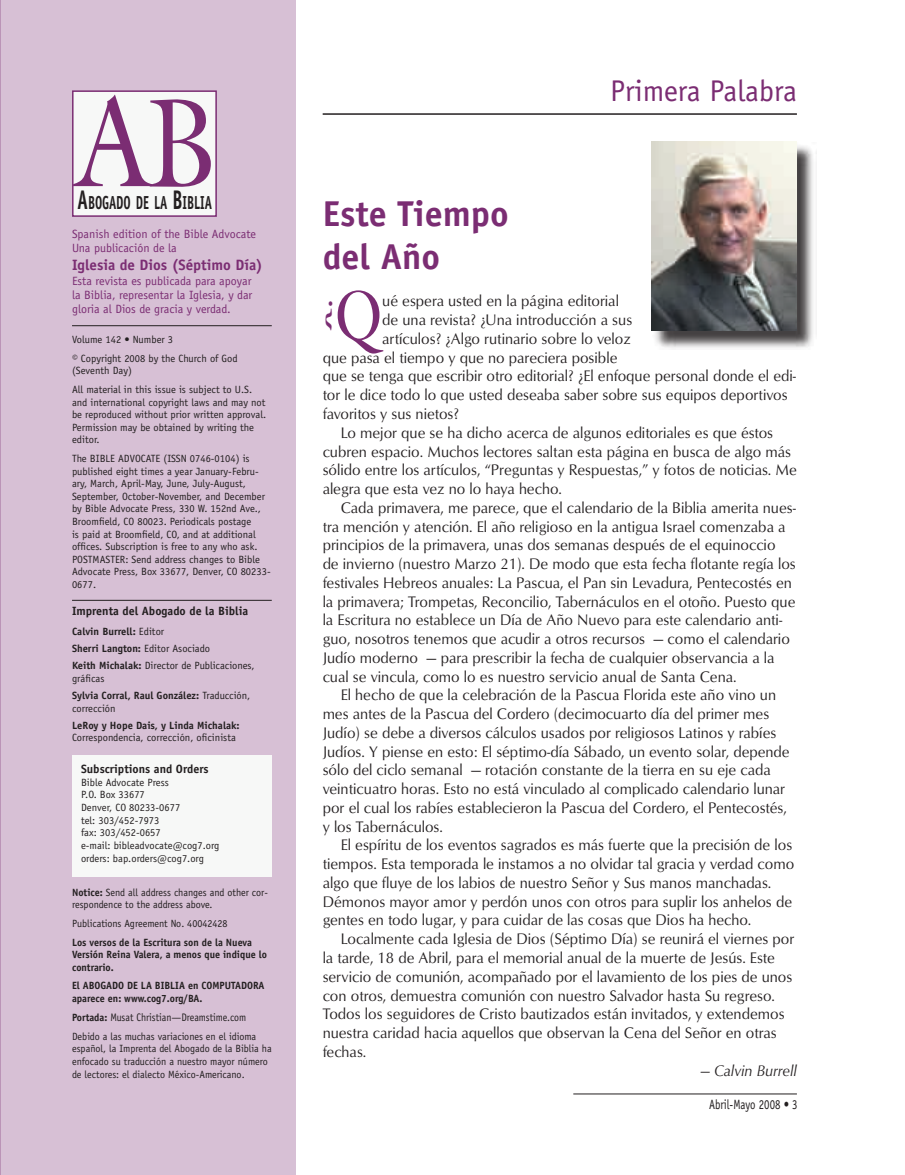
<style>
.page{position:relative;width:905px;height:1175px;background:#fff}
.page>*{position:absolute;margin:0;border:0;box-sizing:border-box;transform-origin:0 0}
.t1{font:127.5px "Galliard";color:#7b2d73;scale:.85 1}
.t2{font:41.4px "Galliard";color:#7b2d73;scale:.8 1}
.t3{font:700 36px/43.2px "Officina Sans";color:#7b2d73}
.t4{font:30px "Officina Sans";color:#7b2d73}
.t5{font:700 18.9px "Officina Sans";letter-spacing:-.005em;color:#231f20;scale:.65 1}
.t6{font:15.75px "Optimum Roman DTC";color:#231f20;scale:.95 1}
.t7{font:15.75px "Optimum Roman Italic DTC";color:#231f20;scale:.95 1}
.t8{font:700 15px "Officina Sans";color:#7b2d73}
.t9{font:13.5px "Officina Sans";color:#231f20;scale:.8 1}
.t10{font:12px/14.4px "Officina Sans";color:#7b2d73}
.t11{font:700 12px "Officina Sans";color:#231f20}
.t12{font:10.95px "Officina Sans";color:#231f20;scale:.9 1}
.t13{font:10.5px/12.6px "Officina Sans";color:#231f20}
.t14{font:10.5px/12.6px "Officina Sans";color:#231f20;scale:.96 1}
.t15{font:700 10.5px/12.6px "Officina Sans";color:#231f20;scale:.96 1}
.t16{font:700 10.5px/17.1px "Officina Sans";color:#231f20}
.s1{font-size:27px}
.s2{font-weight:700}
.s3{font-weight:400}
.s4{font-weight:700;font-size:10.5px}
.s5{font-size:70.95px}
</style>
<div class="page">
<hr style="left:573px;top:1093px;width:223px;height:1px;background:#231f20">
<div style="left:0;top:0;width:296px;height:1174px;background:#d7c0d5"></div>
<hr style="left:322px;top:113px;width:474px;height:2px;background:#231f20">
<div style="left:652px;top:142px;width:164px;height:208px;background:#231f20;opacity:.85"></div>
<img style="left:651px;top:141px;width:145px;height:189px">
<hr style="left:72px;top:325px;width:200px;height:1px;background:#231f20">
<hr style="left:72px;top:600px;width:200px;height:1px;background:#231f20">
<div style="left:72px;top:754px;width:200px;height:122px;background:#f7f8f7"></div>
<div style="left:73px;top:91px;width:143px;height:125px;background:#f7f8f7"></div>
<div style="left:72px;top:90px;width:145px;height:127px;border:2px solid #7b2d73"></div>
<h1 class="t1" style="left:76px;top:63px;width:169px">AB</h1>
<p class="t5" style="left:78px;top:191px;width:207px"><span class="s1">A</span>bogado de la <span class="s1">B</span>iblia</p>
<p class="t10" style="left:72px;top:227px;width:186px">Spanish edition of the Bible Advocate<br>Una publicación de la</p>
<p class="t8" style="left:72px;top:256px;width:192px">Iglesia de Dios (Séptimo Día)</p>
<p class="t10" style="left:72px;top:273px;width:182px;text-align:justify">Esta revista es publicada para apoyar la Biblia, representar la Iglesia, y dar gloria al Dios de gracia y verdad.</p>
<p class="t13" style="left:72px;top:330px;width:167px;line-height:18.6px">Volume 142 • Number 3<br>© Copyright 2008 by the Church of God</p>
<p class="t13" style="left:72px;top:361px;width:182px;line-height:18.6px">(Seventh Day)<br>All material in this issue is subject to U.S.</p>
<p class="t13" style="left:72px;top:396px;width:196px">and international copyright laws and may not be reproduced without prior written approval.<br>Permission may be obtained by writing the editor.</p>
<p class="t13" style="left:72px;top:452px;width:200px">The BIBLE ADVOCATE (ISSN 0746-0104) is published eight times a year January-Febru&shy;ary, March, April-May, June, July-August, September, October-November, and December by Bible Advocate Press, 33 0 W. 152nd Ave., Broomfield, CO 80023 . Periodicals postage<br>is paid at Broomfield, CO, and at additional offices. Subscription is free to any who ask.<br>POSTMASTER: Send address changes to Bible Advocate Press, Box 33 677, Denver, CO 80233 - 0677.</p>
<p class="t11" style="left:72px;top:603px;width:178px">Imprenta del Abogado de la Biblia</p>
<p class="t13" style="left:72px;top:623px;width:184px;line-height:17.1px"><span class="s2">Calvin Burrell:</span> Editor<br><span class="s2">Sherri Langton:</span> Editor Asociado<br><span class="s2">Keith Michalak:</span> Director de Publicaciones,</p>
<p class="t16" style="left:72px;top:670px;width:180px"><span class="s3">gráficas<br></span>Sylvia Corral, Raul González: <span class="s3">Traducción,</span></p>
<p class="t13" style="left:72px;top:702px;width:45px">corrección</p>
<p class="t16" style="left:72px;top:716px;width:169px">LeRoy y Hope Dais, y Linda Michalak:</p>
<p class="t13" style="left:72px;top:731px;width:165px">Correspondencia, corrección, oficinista</p>
<p class="t11" style="left:81px;top:761px;width:129px">Subscriptions and Orders</p>
<p class="t13" style="left:81px;top:776px;width:140px">Bible Advocate Press<br>P.O. Box 33677<br>Denver, CO 80233-0677<br>tel: 303/452-7973<br>fax: 303/452-0657<br>e-mail: bibleadvocate@cog7.org orders: bap.orders@cog7.org</p>
<p class="t14" style="left:72px;top:886px;width:206px"><span class="s2">Notice:</span> Send all address changes and other cor&shy;respondence to the address above.</p>
<p class="t14" style="left:72px;top:917px;width:164px">Publications Agreement No. 40042428</p>
<p class="t15" style="left:72px;top:935px;width:205px">Los versos de la Escritura son de la Nueva<br>Versión Reina Valera, a menos que indique lo contrario.</p>
<p class="t15" style="left:72px;top:979px;width:202px">El ABOGADO DE LA BIBLIA en COMPUTADORA aparece en: www.cog7.org/BA.</p>
<p class="t12" style="left:72px;top:1011px;width:195px"><span class="s4">Portada:</span> Musat Christian—Dreamstime.com</p>
<p class="t14" style="left:72px;top:1029px;width:209px">Debido a las muchas variaciones en el idioma español, la Imprenta del Abogado de la Biblia ha enfocado su traducción a nuestro mayor número de lectores: el dialecto México-Americano.</p>
<h3 class="t4" style="left:610px;top:74px;width:188px">Primera Palabra</h3>
<h3 class="t3" style="left:322px;top:191px;width:187px">Este Tiempo del Año</h3>
<h2 class="t2" style="left:322px;top:280px;width:76px">¿<span class="s5">Q</span></h2>
<p class="t6" style="left:382px;top:292px;width:251px">ué espera usted en la página editorial</p>
<p class="t6" style="left:382px;top:311px;width:264px">de una revista? ¿Una introducción a sus</p>
<p class="t6" style="left:382px;top:329px;width:263px">artículos? ¿Algo rutinario sobre lo veloz</p>
<p class="t6" style="left:322px;top:348px;width:312px">que pasa el tiempo y que no pareciera posible</p>
<p class="t6" style="left:322px;top:367px;width:500px">que se tenga que escribir otro editorial? ¿El enfoque personal donde el edi-</p>
<p class="t6" style="left:322px;top:386px;width:491px">tor le dice todo lo que usted deseaba saber sobre sus equipos deportivos</p>
<p class="t6" style="left:322px;top:404px;width:145px">favoritos y sus nietos?</p>
<p class="t6" style="left:340px;top:423px;width:456px">Lo mejor que se ha dicho acerca de algunos editoriales es que éstos</p>
<p class="t6" style="left:322px;top:442px;width:494px">cubren espacio. Muchos lectores saltan esta página en busca de algo más</p>
<p class="t6" style="left:322px;top:461px;width:500px">sólido entre los artículos, “Preguntas y Respuestas,” y fotos de noticias. Me</p>
<p class="t6" style="left:322px;top:479px;width:253px">alegra que esta vez no lo haya hecho.</p>
<p class="t6" style="left:340px;top:498px;width:481px">Cada primavera, me parece, que el calendario de la Biblia amerita nues-</p>
<p class="t6" style="left:322px;top:517px;width:488px">tra mención y atención. El año religioso en la antigua Israel comenzaba a</p>
<p class="t6" style="left:322px;top:536px;width:478px">principios de la primavera, unas dos semanas después de el equinoccio</p>
<p class="t6" style="left:322px;top:554px;width:499px">de invierno (nuestro Marzo 21). De modo que esta fecha flotante regía los</p>
<p class="t6" style="left:322px;top:573px;width:495px">festivales Hebreos anuales: La Pascua, el Pan sin Levadura, Pentecostés en</p>
<p class="t6" style="left:322px;top:592px;width:499px">la primavera; Trompetas, Reconcilio, Tabernáculos en el otoño. Puesto que</p>
<p class="t6" style="left:322px;top:611px;width:485px">la Escritura no establece un Día de Año Nuevo para este calendario anti-</p>
<p class="t6" style="left:322px;top:629px;width:493px">guo, nosotros tenemos que acudir a otros recursos — como el calendario</p>
<p class="t6" style="left:322px;top:648px;width:477px">Judío moderno — para prescribir la fecha de cualquier observancia a la</p>
<p class="t6" style="left:322px;top:667px;width:437px">cual se vincula, como lo es nuestro servicio anual de Santa Cena.</p>
<p class="t6" style="left:340px;top:686px;width:460px">El hecho de que la celebración de la Pascua Florida este año vino un</p>
<p class="t6" style="left:322px;top:704px;width:471px">mes antes de la Pascua del Cordero (decimocuarto día del primer mes</p>
<p class="t6" style="left:322px;top:723px;width:479px">Judío) se debe a diversos cálculos usados por religiosos Latinos y rabíes</p>
<p class="t6" style="left:322px;top:742px;width:493px">Judíos. Y piense en esto: El séptimo-día Sábado, un evento solar, depende</p>
<p class="t6" style="left:322px;top:761px;width:473px">sólo del ciclo semanal — rotación constante de la tierra en su eje cada</p>
<p class="t6" style="left:322px;top:779px;width:488px">veinticuatro horas. Esto no está vinculado al complicado calendario lunar</p>
<p class="t6" style="left:322px;top:798px;width:490px">por el cual los rabíes establecieron la Pascua del Cordero, el Pentecostés,</p>
<p class="t6" style="left:322px;top:817px;width:128px">y los Tabernáculos.</p>
<p class="t6" style="left:340px;top:836px;width:477px">El espíritu de los eventos sagrados es más fuerte que la precisión de los</p>
<p class="t6" style="left:322px;top:854px;width:498px">tiempos. Esta temporada le instamos a no olvidar tal gracia y verdad como</p>
<p class="t6" style="left:322px;top:873px;width:474px">algo que fluye de los labios de nuestro Señor y Sus manos manchadas.</p>
<p class="t6" style="left:322px;top:892px;width:495px">Démonos mayor amor y perdón unos con otros para suplir los anhelos de</p>
<p class="t6" style="left:322px;top:911px;width:453px">gentes en todo lugar, y para cuidar de las cosas que Dios ha hecho.</p>
<p class="t6" style="left:340px;top:929px;width:479px">Localmente cada Iglesia de Dios (Séptimo Día) se reunirá el viernes por</p>
<p class="t6" style="left:322px;top:948px;width:477px">la tarde, 18 de Abril, para el memorial anual de la muerte de Jesús. Este</p>
<p class="t6" style="left:322px;top:967px;width:496px">servicio de comunión, acompañado por el lavamiento de los pies de unos</p>
<p class="t6" style="left:322px;top:986px;width:477px">con otros, demuestra comunión con nuestro Salvador hasta Su regreso.</p>
<p class="t6" style="left:322px;top:1004px;width:487px">Todos los seguidores de Cristo bautizados están invitados, y extendemos</p>
<p class="t6" style="left:322px;top:1023px;width:479px">nuestra caridad hacia aquellos que observan la Cena del Señor en otras</p>
<p class="t6" style="left:322px;top:1042px;width:47px">fechas.</p>
<p class="t7" style="left:700px;top:1061px;width:103px">— Calvin Burrell</p>
<p class="t9" style="left:709px;top:1096px;width:102px">Abril-Mayo 2008 •</p>
</div>
